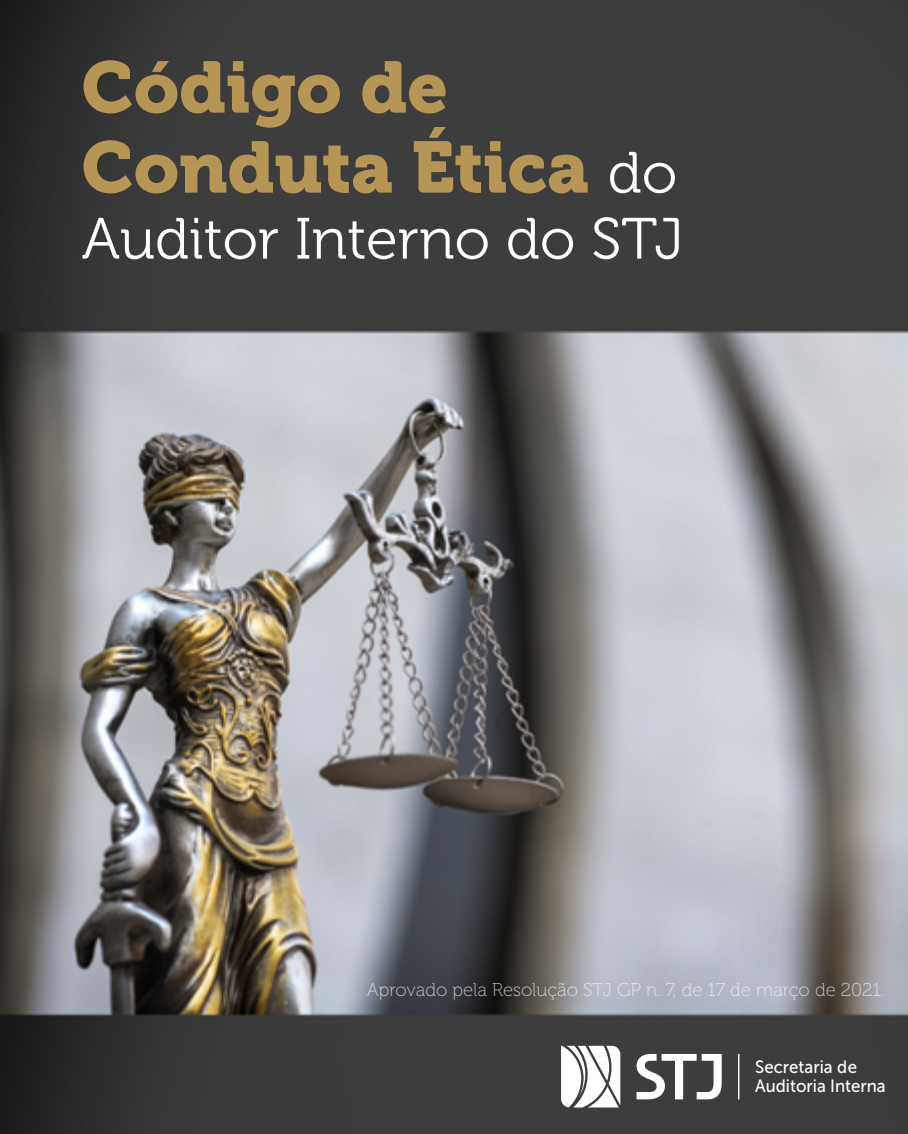
<style>
.page{position:relative;width:908px;height:1134px;background:#fff}
.page>*{position:absolute;margin:0;border:0;box-sizing:border-box;transform-origin:0 0}
.t1{font:72px/80px "Museo 900";color:#b79655}
.t2{font:58px "Museo 300";color:#fff}
.t3{font:18.6px "Museo 100";color:#fff}
.t4{font:17.8px/18.8px "Museo Sans 500";color:#fff;scale:.94 1}
.s1{font-family:"Museo 300";font-size:58px;color:#fff}
</style>
<div class="page">
<img style="left:0;top:0;width:907px;height:1134px">
<svg style="left:636px;top:1054px;width:103px;height:45px"></svg>
<svg style="left:560px;top:1046px;width:60px;height:61px"></svg>
<h1 class="t1" style="left:82px;top:48px;width:596px">Código de<br>Conduta Ética <span class="s1">do</span></h1>
<h2 class="t2" style="left:82px;top:207px;width:603px">Auditor Interno do STJ</h2>
<p class="t3" style="left:366px;top:979px;width:519px">Aprovado pela Resolução STJ GP n. 7, de 17 de março de 2021.</p>
<p class="t4" style="left:754px;top:1058px;width:140px">Secretaria de<br>Auditoria Interna</p>
</div>
